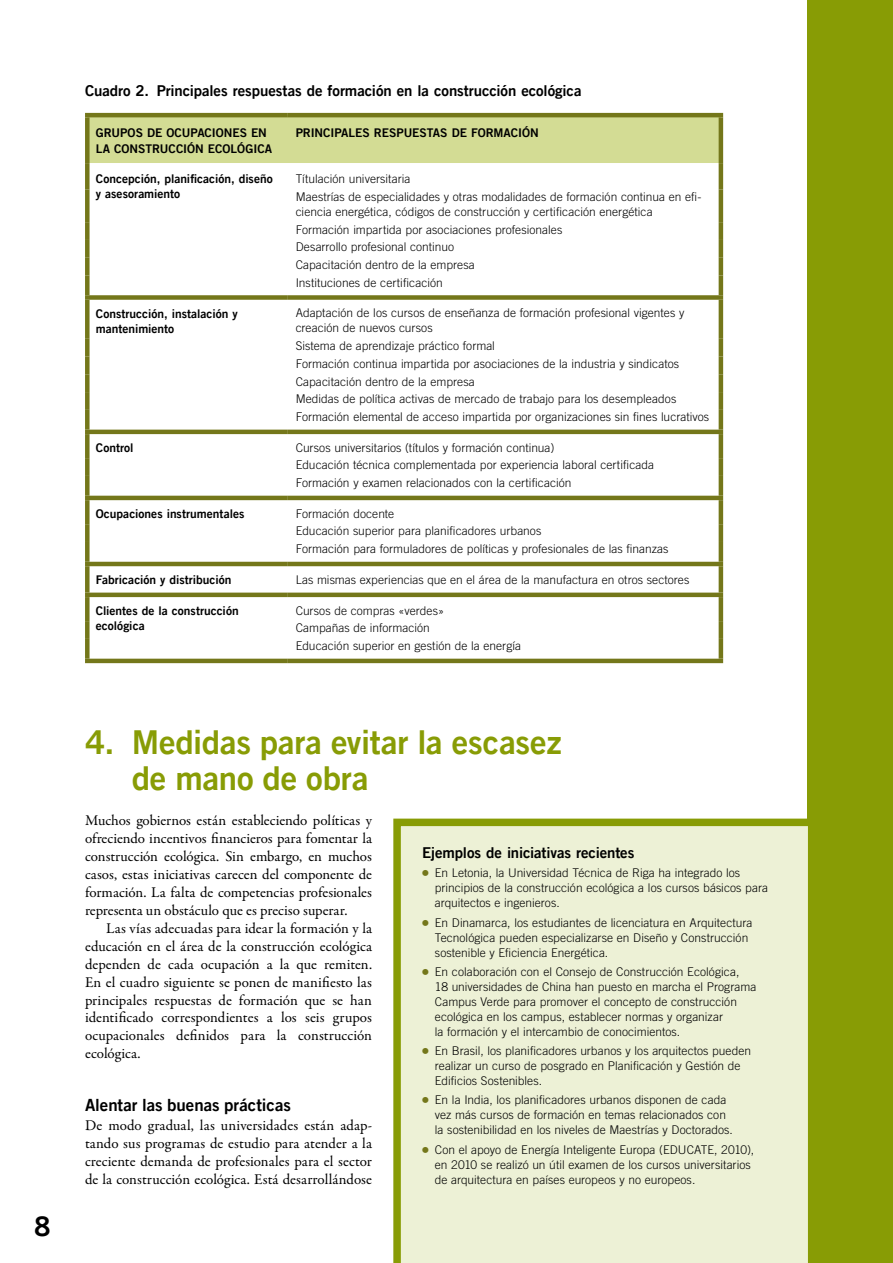
<style>
.page{position:relative;width:893px;height:1263px;background:#fff}
.page>*{position:absolute;margin:0;border:0;box-sizing:border-box;transform-origin:0 0}
.t1{font:33px/35.8px "Trade Gothic LT Com Bd 2";letter-spacing:-.005em;color:#889c05}
.t2{font:27px "Trade Gothic LT Com Bd 2";color:#000}
.t3{font:16.8px "Trade Gothic LT Com Bd 2";color:#000}
.t4{font:15px/17.9px "Garamond Premr Pro";color:#000;text-align:justify}
.t5{font:15px "Trade Gothic LT Com Bd 2";letter-spacing:-.005em;color:#000}
.t6{font:300 12px/17.7px "Trade Gothic LT Com";letter-spacing:.005em;color:#000}
.t7{font:12px/15px "Trade Gothic LT Com Bd 2";color:#000}
.s1{font-family:"Universal Newswith Comm Pi";font-weight:400;color:#74771a}
</style>
<div class="page">
<div style="left:808px;top:0;width:85px;height:1263px;background:#889c05"></div>
<div style="left:90px;top:117px;width:629px;height:46px;background:#d3dc94"></div>
<svg style="left:90px;top:163px;width:629px;height:496px"></svg>
<hr style="left:85px;top:113px;width:202px;height:4px;background:#74771a">
<div style="left:85px;top:117px;width:5px;height:46px;background:#74771a"></div>
<hr style="left:287px;top:113px;width:436px;height:4px;background:#74771a">
<hr style="left:719px;top:117px;width:4px;height:46px;background:#74771a">
<div style="left:85px;top:163px;width:5px;height:26px;background:#74771a"></div>
<hr style="left:719px;top:163px;width:4px;height:26px;background:#74771a">
<div style="left:85px;top:189px;width:5px;height:33px;background:#74771a"></div>
<hr style="left:719px;top:189px;width:4px;height:33px;background:#74771a">
<div style="left:85px;top:222px;width:5px;height:18px;background:#74771a"></div>
<hr style="left:719px;top:222px;width:4px;height:18px;background:#74771a">
<div style="left:85px;top:240px;width:5px;height:18px;background:#74771a"></div>
<hr style="left:719px;top:240px;width:4px;height:18px;background:#74771a">
<div style="left:85px;top:258px;width:5px;height:17px;background:#74771a"></div>
<hr style="left:719px;top:258px;width:4px;height:17px;background:#74771a">
<div style="left:85px;top:275px;width:5px;height:20px;background:#74771a"></div>
<hr style="left:719px;top:275px;width:4px;height:20px;background:#74771a">
<div style="left:85px;top:300px;width:5px;height:39px;background:#74771a"></div>
<hr style="left:719px;top:300px;width:4px;height:39px;background:#74771a">
<div style="left:85px;top:339px;width:5px;height:17px;background:#74771a"></div>
<hr style="left:719px;top:339px;width:4px;height:17px;background:#74771a">
<div style="left:85px;top:356px;width:5px;height:18px;background:#74771a"></div>
<hr style="left:719px;top:356px;width:4px;height:18px;background:#74771a">
<div style="left:85px;top:374px;width:5px;height:18px;background:#74771a"></div>
<hr style="left:719px;top:374px;width:4px;height:18px;background:#74771a">
<div style="left:85px;top:392px;width:5px;height:18px;background:#74771a"></div>
<hr style="left:719px;top:392px;width:4px;height:18px;background:#74771a">
<div style="left:85px;top:410px;width:5px;height:20px;background:#74771a"></div>
<hr style="left:719px;top:410px;width:4px;height:20px;background:#74771a">
<div style="left:85px;top:434px;width:5px;height:24px;background:#74771a"></div>
<hr style="left:719px;top:434px;width:4px;height:24px;background:#74771a">
<div style="left:85px;top:458px;width:5px;height:18px;background:#74771a"></div>
<hr style="left:719px;top:458px;width:4px;height:18px;background:#74771a">
<div style="left:85px;top:476px;width:5px;height:20px;background:#74771a"></div>
<hr style="left:719px;top:476px;width:4px;height:20px;background:#74771a">
<div style="left:85px;top:500px;width:5px;height:24px;background:#74771a"></div>
<hr style="left:719px;top:500px;width:4px;height:24px;background:#74771a">
<div style="left:85px;top:524px;width:5px;height:18px;background:#74771a"></div>
<hr style="left:719px;top:524px;width:4px;height:18px;background:#74771a">
<div style="left:85px;top:542px;width:5px;height:20px;background:#74771a"></div>
<hr style="left:719px;top:542px;width:4px;height:20px;background:#74771a">
<div style="left:85px;top:597px;width:5px;height:24px;background:#74771a"></div>
<hr style="left:719px;top:597px;width:4px;height:24px;background:#74771a">
<div style="left:85px;top:621px;width:5px;height:18px;background:#74771a"></div>
<hr style="left:719px;top:621px;width:4px;height:18px;background:#74771a">
<div style="left:85px;top:639px;width:5px;height:20px;background:#74771a"></div>
<hr style="left:719px;top:639px;width:4px;height:20px;background:#74771a">
<hr style="left:85px;top:659px;width:202px;height:4px;background:#74771a">
<hr style="left:287px;top:659px;width:436px;height:4px;background:#74771a">
<div style="left:85px;top:295px;width:202px;height:5px;background:#74771a"></div>
<div style="left:287px;top:295px;width:436px;height:5px;background:#74771a"></div>
<hr style="left:85px;top:430px;width:202px;height:4px;background:#74771a">
<hr style="left:287px;top:430px;width:436px;height:4px;background:#74771a">
<hr style="left:85px;top:496px;width:202px;height:4px;background:#74771a">
<hr style="left:287px;top:496px;width:436px;height:4px;background:#74771a">
<hr style="left:85px;top:562px;width:202px;height:4px;background:#74771a">
<div style="left:85px;top:566px;width:5px;height:27px;background:#74771a"></div>
<hr style="left:287px;top:562px;width:436px;height:4px;background:#74771a">
<hr style="left:719px;top:566px;width:4px;height:27px;background:#74771a">
<hr style="left:85px;top:593px;width:202px;height:4px;background:#74771a">
<hr style="left:287px;top:593px;width:436px;height:4px;background:#74771a">
<div style="left:393px;top:819px;width:415px;height:444px;background:#edf1d6"></div>
<h2 class="t2" style="left:34px;top:1210px;width:18px">8</h2>
<p class="t5" style="left:85px;top:81px;width:498px">Cuadro 2. Principales respuestas de formación en la construcción ecológica</p>
<p class="t7" style="left:96px;top:125px;width:178px">GRUPOS DE OCUPACIONES EN<br>LA CONSTRUCCIÓN ECOLÓGICA</p>
<p class="t7" style="left:296px;top:125px;width:245px">PRINCIPALES RESPUESTAS DE FORMACIÓN</p>
<p class="t7" style="left:96px;top:171px;width:179px">Concepción, planificación, diseño y asesoramiento</p>
<p class="t6" style="left:296px;top:170px;width:407px">Títulación universitaria<br>Maestrías de especialidades y otras modalidades de formación continua en efi-</p>
<p class="t6" style="left:296px;top:202px;width:359px">ciencia energética, códigos de construcción y certificación energética Formación impartida por asociaciones profesionales<br>Desarrollo profesional continuo<br>Capacitación dentro de la empresa<br>Instituciones de certificación</p>
<p class="t7" style="left:96px;top:306px;width:144px">Construcción, instalación y mantenimiento</p>
<p class="t6" style="left:296px;top:305px;width:390px;line-height:15px">Adaptación de los cursos de enseñanza de formación profesional vigentes y creación de nuevos cursos</p>
<p class="t6" style="left:296px;top:337px;width:415px">Sistema de aprendizaje práctico formal<br>Formación continua impartida por asociaciones de la industria y sindicatos Capacitación dentro de la empresa<br>Medidas de política activas de mercado de trabajo para los desempleados Formación elemental de acceso impartida por organizaciones sin fines lucrativos</p>
<p class="t7" style="left:96px;top:440px;width:39px">Control</p>
<p class="t6" style="left:296px;top:438px;width:360px">Cursos universitarios (títulos y formación continua)<br>Educación técnica complementada por experiencia laboral certificada<br>Formación y examen relacionados con la certificación</p>
<p class="t7" style="left:96px;top:506px;width:150px">Ocupaciones instrumentales</p>
<p class="t6" style="left:296px;top:504px;width:374px">Formación docente<br>Educación superior para planificadores urbanos<br>Formación para formuladores de políticas y profesionales de las finanzas</p>
<p class="t7" style="left:96px;top:572px;width:137px">Fabricación y distribución</p>
<p class="t6" style="left:296px;top:570px;width:395px">Las mismas experiencias que en el área de la manufactura en otros sectores</p>
<p class="t7" style="left:96px;top:603px;width:144px">Clientes de la construcción ecológica</p>
<p class="t6" style="left:296px;top:601px;width:227px">Cursos de compras «verdes»<br>Campañas de información<br>Educación superior en gestión de la energía</p>
<h1 class="t1" style="left:132px;top:723px;width:431px;text-indent:-47px">4. Medidas para evitar la escasez de mano de obra</h1>
<p class="t4" style="left:85px;top:812px;width:289px">Muchos gobiernos están estableciendo políticas y ofreciendo incentivos financieros para fomentar la construcción ecológica. Sin embargo, en muchos casos, estas iniciativas carecen del componente de formación. La falta de competencias profesionales representa un obstáculo que es preciso superar.</p>
<p class="t4" style="left:85px;top:919px;width:289px;text-indent:21px">Las vías adecuadas para idear la formación y la educación en el área de la construcción ecológica dependen de cada ocupación a la que remiten.<br>En el cuadro siguiente se ponen de manifiesto las principales respuestas de formación que se han identificado correspondientes a los seis grupos ocupacionales definidos para la construcción ecológica.</p>
<h3 class="t3" style="left:85px;top:1094px;width:207px">Alentar las buenas prácticas</h3>
<p class="t4" style="left:85px;top:1116px;width:289px">De modo gradual, las universidades están adap&shy;tando sus programas de estudio para atender a la creciente demanda de profesionales para el sector de la construcción ecológica. Está desarrollándose</p>
<p class="t5" style="left:422px;top:843px;width:214px">Ejemplos de iniciativas recientes</p>
<p class="t6" style="left:435px;top:865px;width:335px;line-height:15px;text-indent:-13px"><span class="s1">c</span> En Letonia, la Universidad Técnica de Riga ha integrado los principios de la construcción ecológica a los cursos básicos para arquitectos e ingenieros.</p>
<p class="t6" style="left:435px;top:915px;width:319px;line-height:15px;text-indent:-13px"><span class="s1">c</span> En Dinamarca, los estudiantes de licenciatura en Arquitectura<br>Tecnológica pueden especializarse en Diseño y Construcción sostenible y Eficiencia Energética.</p>
<p class="t6" style="left:435px;top:964px;width:323px;line-height:15px;text-indent:-13px"><span class="s1">c</span> En colaboración con el Consejo de Construcción Ecológica,<br>18 universidades de China han puesto en marcha el Programa Campus Verde para promover el concepto de construcción ecológica en los campus, establecer normas y organizar<br>la formación y el intercambio de conocimientos.</p>
<p class="t6" style="left:435px;top:1043px;width:318px;line-height:15px;text-indent:-13px"><span class="s1">c</span> En Brasil, los planificadores urbanos y los arquitectos pueden realizar un curso de posgrado en Planificación y Gestión de<br>Edificios Sostenibles.</p>
<p class="t6" style="left:435px;top:1092px;width:300px;line-height:15px;text-indent:-13px"><span class="s1">c</span> En la India, los planificadores urbanos disponen de cada vez más cursos de formación en temas relacionados con la sostenibilidad en los niveles de Maestrías y Doctorados.</p>
<p class="t6" style="left:435px;top:1142px;width:321px;line-height:15px;text-indent:-13px"><span class="s1">c</span> Con el apoyo de Energía Inteligente Europa (EDUCATE, 2010), en 2010 se realizó un útil examen de los cursos universitarios de arquitectura en países europeos y no europeos.</p>
</div>
